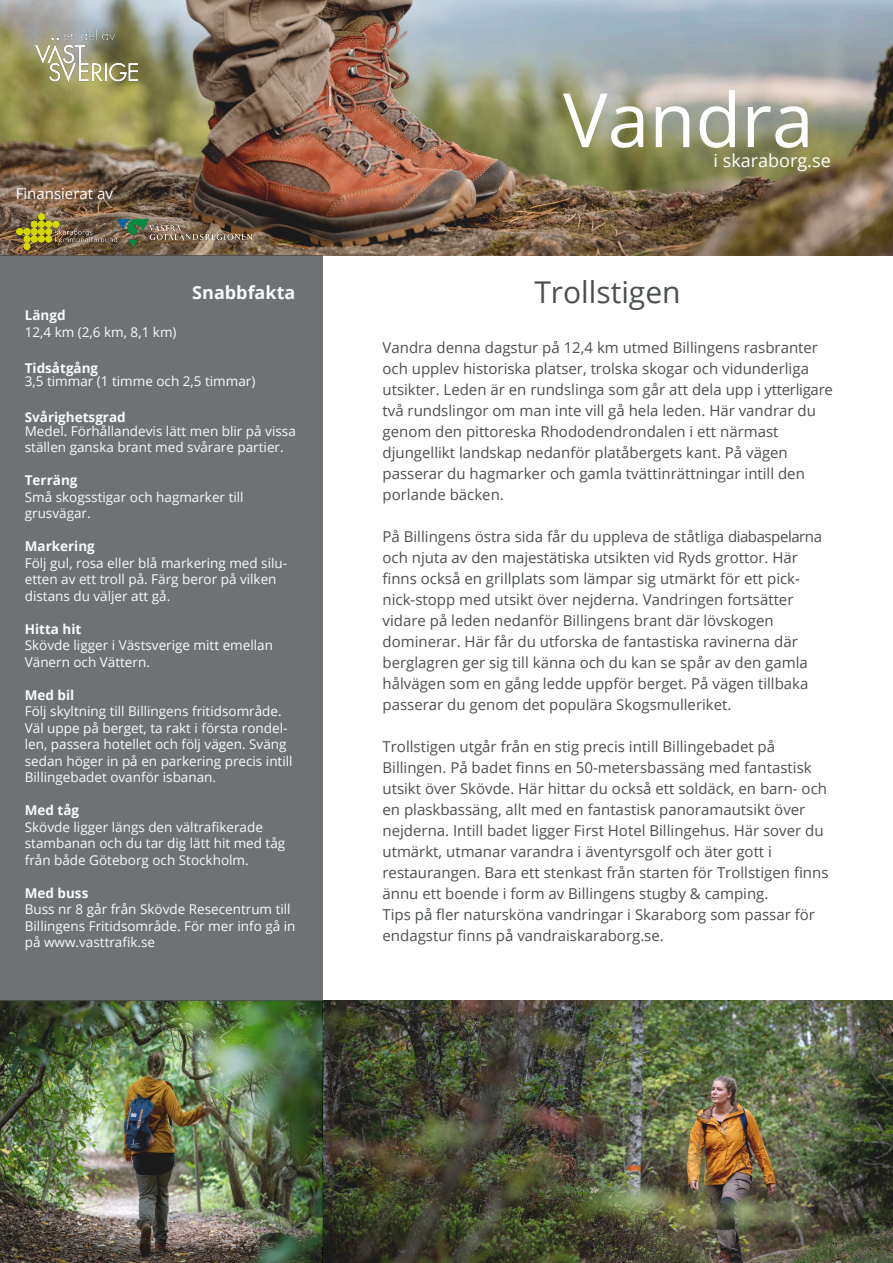
<style>
.page{position:relative;width:893px;height:1263px;background:#fff}
.page>*{position:absolute;margin:0;border:0;box-sizing:border-box;transform-origin:0 0}
.t1{font:75px "Open Sans";color:#fff}
.t2{font:30px "Open Sans";color:#4c4f50}
.t3{font:18px "Open Sans";color:#fff}
.t4{font:700 18px "Open Sans";color:#f6fbfb}
.t5{font:15px/21px "Open Sans";color:#4c4f50}
.t6{font:15px "Open Sans";color:#fff}
.t7{font:13.5px/16.5px "Open Sans";color:#f6fbfb}
.s1{font-weight:700}
</style>
<div class="page">
<img style="left:0;top:1000px;width:893px;height:263px">
<img style="left:0;top:0;width:893px;height:255px">
<img style="left:35px;top:30px;width:102px;height:52px">
<img style="left:16px;top:213px;width:101px;height:36px">
<img style="left:117px;top:220px;width:134px;height:27px">
<div style="left:0;top:255px;width:323px;height:745px;background:#6f7273"></div>
<p class="t6" style="left:16px;top:183px;width:99px">Finansierat av</p>
<p class="t1" style="left:563px;top:69px;width:252px">Vandra</p>
<p class="t3" style="left:713px;top:148px;width:119px">i skaraborg.se</p>
<p class="t4" style="left:192px;top:279px;width:105px">Snabbfakta</p>
<p class="t2" style="left:534px;top:272px;width:148px">Trollstigen</p>
<p class="t7" style="left:25px;top:307px;width:153px"><span class="s1">Längd<br></span>12,4 km (2,6 km, 8,1 km)</p>
<p class="t7" style="left:25px;top:361px;width:232px;line-height:13.8px"><span class="s1">Tidsåtgång<br></span>3,5 timmar (1 timme och 2,5 timmar)</p>
<p class="t7" style="left:25px;top:410px;width:273px;line-height:13.8px"><span class="s1">Svårighetsgrad<br></span>Medel. Förhållandevis lätt men blir på vissa</p>
<p class="t7" style="left:25px;top:439px;width:260px">ställen ganska brant med svårare partier.</p>
<p class="t7" style="left:25px;top:472px;width:220px"><span class="s1">Terräng<br></span>Små skogsstigar och hagmarker till grusvägar.</p>
<p class="t7" style="left:25px;top:538px;width:264px"><span class="s1">Markering<br></span>Följ gul, rosa eller blå markering med silu&shy;etten av ett troll på. Färg beror på vilken distans du väljer att gå.</p>
<p class="t7" style="left:25px;top:620px;width:250px"><span class="s1">Hitta hit<br></span>Skövde ligger i Västsverige mitt emellan<br>Vänern och Vättern.</p>
<p class="t7" style="left:25px;top:686px;width:269px"><span class="s1">Med bil<br></span>Följ skyltning till Billingens fritidsområde.<br>Väl uppe på berget, ta rakt i första rondel&shy;len, passera hotellet och följ vägen. Sväng sedan höger in på en parkering precis intill Billingebadet ovanför isbanan.</p>
<p class="t7" style="left:25px;top:802px;width:262px"><span class="s1">Med tåg<br></span>Skövde ligger längs den vältrafikerade stambanan och du tar dig lätt hit med tåg från både Göteborg och Stockholm.</p>
<p class="t7" style="left:25px;top:884px;width:272px"><span class="s1">Med buss<br></span>Buss nr 8 går från Skövde Resecentrum till<br>Billingens Fritidsområde. För mer info gå in på www.vasttrafik.se</p>
<p class="t5" style="left:382px;top:336px;width:437px">Vandra denna dagstur på 12,4 km utmed Billingens rasbranter och upplev historiska platser, trolska skogar och vidunderliga</p>
<p class="t5" style="left:382px;top:378px;width:452px">utsikter. Leden är en rundslinga som går att dela upp i ytterligare två rundslingor om man inte vill gå hela leden. Här vandrar du genom den pittoreska Rhododendrondalen i ett närmast</p>
<p class="t5" style="left:382px;top:441px;width:424px">djungellikt landskap nedanför platåbergets kant. På vägen passerar du hagmarker och gamla tvättinrättningar intill den porlande bäcken.</p>
<p class="t5" style="left:382px;top:525px;width:441px">På Billingens östra sida får du uppleva de ståtliga diabaspelarna och njuta av den majestätiska utsikten vid Ryds grottor. Här finns också en grillplats som lämpar sig utmärkt för ett pick&shy;nick-stopp med utsikt över nejderna. Vandringen fortsätter</p>
<p class="t5" style="left:382px;top:609px;width:393px">vidare på leden nedanför Billingens brant där lövskogen</p>
<p class="t5" style="left:382px;top:630px;width:427px">dominerar. Här får du utforska de fantastiska ravinerna där berglagren ger sig till känna och du kan se spår av den gamla hålvägen som en gång ledde uppför berget. På vägen tillbaka passerar du genom det populära Skogsmulleriket.</p>
<p class="t5" style="left:382px;top:735px;width:394px">Trollstigen utgår från en stig precis intill Billingebadet på</p>
<p class="t5" style="left:382px;top:756px;width:446px">Billingen. På badet finns en 50-metersbassäng med fantastisk utsikt över Skövde. Här hittar du också ett soldäck, en barn- och en plaskbassäng, allt med en fantastisk panoramautsikt över nejderna. Intill badet ligger First Hotel Billingehus. Här sover du utmärkt, utmanar varandra i äventyrsgolf och äter gott i</p>
<p class="t5" style="left:382px;top:861px;width:447px">restaurangen. Bara ett stenkast från starten för Trollstigen finns ännu ett boende i form av Billingens stugby &amp; camping.</p>
<p class="t5" style="left:382px;top:903px;width:434px">Tips på fler natursköna vandringar i Skaraborg som passar för</p>
<p class="t5" style="left:382px;top:924px;width:283px">endagstur finns på vandraiskaraborg.se.</p>
</div>
